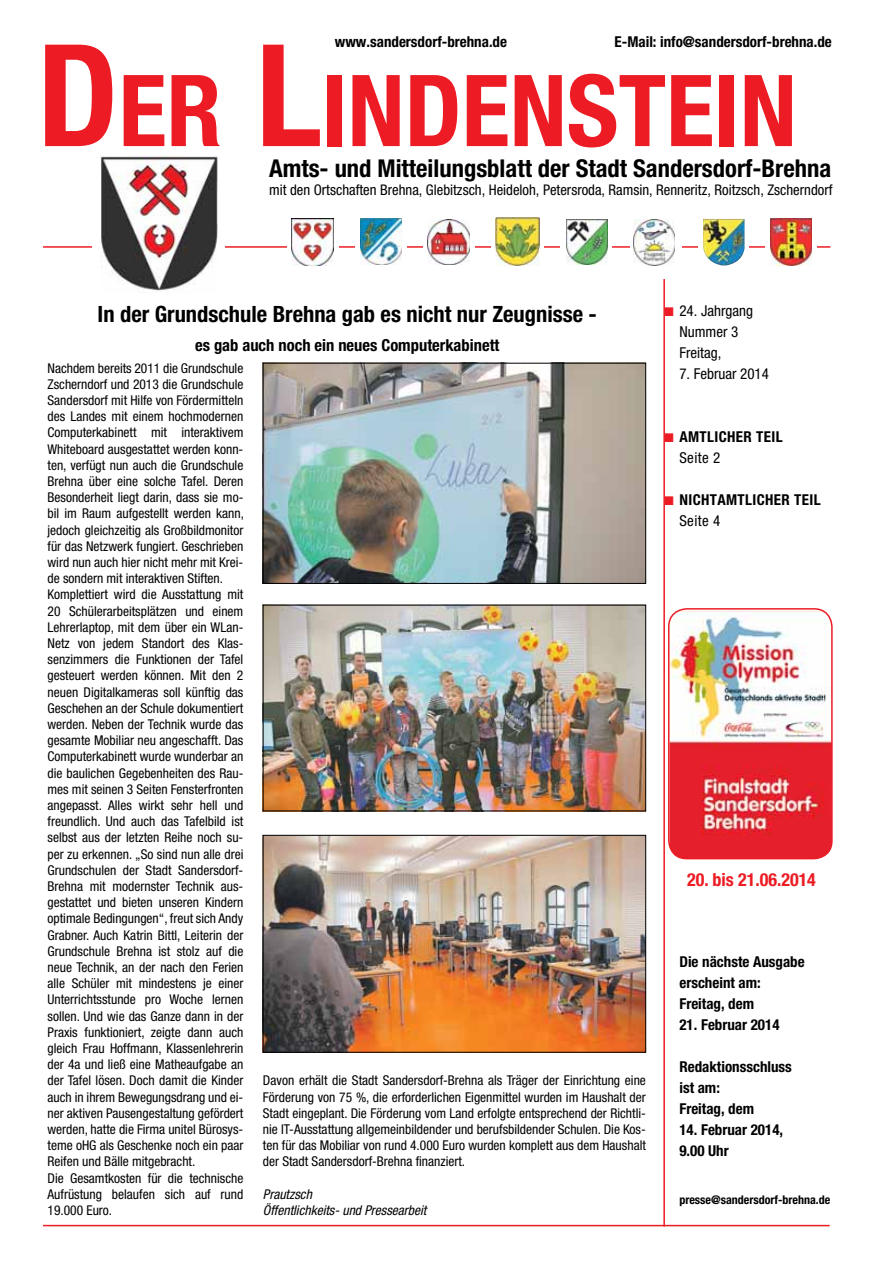
<style>
.page{position:relative;width:881px;height:1263px;background:#fff}
.page>*{position:absolute;margin:0;border:0;box-sizing:border-box;transform-origin:0 0}
.t1{font:700 condensed 99.45px "Helvetica Neue LT";color:#ed1c24}
.t2{font:700 condensed 24.6px "Helvetica Neue LT";color:#000}
.t3{font:700 condensed 22.5px "Helvetica Neue LT";color:#000}
.t4{font:700 condensed 18px "Helvetica Neue LT";color:#ed1c24}
.t5{font:700 condensed 16.5px "Helvetica Neue LT";color:#000}
.t6{font:700 condensed 15px/21px "Helvetica Neue LT";color:#000}
.t7{font:condensed 15px/21px "Helvetica Neue LT";color:#000}
.t8{font:700 condensed 15px "Helvetica Neue LT";letter-spacing:.025em;color:#000}
.t9{font:condensed 14.7px "Helvetica Neue LT";color:#000}
.t10{font:condensed 13.5px/16.2px "Helvetica Neue LT";color:#000;text-align:justify}
.t11{font:italic condensed 13.5px/16.2px "Helvetica Neue LT";color:#000}
.t12{font:700 condensed 12px "Helvetica Neue LT";color:#000}
.s1{font-size:142.05px}
</style>
<div class="page">
<hr style="left:43px;top:246px;width:787px;height:2px;background:#ed1c24">
<hr style="left:43px;top:1225px;width:786px;height:1px;background:#ed1c24">
<hr style="left:663px;top:247px;width:1px;height:979px;background:#ed1c24">
<div style="left:92px;top:155px;width:133px;height:137px;background:#fff"></div>
<img style="left:101px;top:155px;width:116px;height:136px">
<div style="left:355px;top:214px;width:52px;height:61px;background:#fff"></div>
<img style="left:360px;top:218px;width:42px;height:47px">
<div style="left:423px;top:214px;width:52px;height:65px;background:#fff"></div>
<img style="left:427px;top:219px;width:42px;height:46px">
<div style="left:560px;top:209px;width:52px;height:70px;background:#fff"></div>
<img style="left:566px;top:220px;width:41px;height:44px">
<div style="left:629px;top:213px;width:52px;height:66px;background:#fff"></div>
<img style="left:633px;top:220px;width:41px;height:45px">
<div style="left:287px;top:214px;width:52px;height:60px;background:#fff"></div>
<img style="left:291px;top:219px;width:42px;height:47px">
<div style="left:764px;top:214px;width:52px;height:65px;background:#fff"></div>
<img style="left:770px;top:219px;width:41px;height:47px">
<div style="left:491px;top:214px;width:52px;height:59px;background:#fff"></div>
<img style="left:495px;top:217px;width:44px;height:48px">
<div style="left:698px;top:213px;width:50px;height:63px;background:#fff"></div>
<img style="left:703px;top:219px;width:41px;height:46px">
<img style="left:670px;top:611px;width:161px;height:248px">
<div style="left:667px;top:608px;width:165px;height:251px;border:2px solid #ed1c24;border-radius:18px"></div>
<img style="left:265px;top:607px;width:378px;height:202px">
<img style="left:265px;top:837px;width:378px;height:213px">
<div style="left:263px;top:835px;width:382px;height:217px;border:1px solid #000"></div>
<img style="left:265px;top:365px;width:378px;height:217px">
<div style="left:263px;top:363px;width:382px;height:221px;border:1px solid #000"></div>
<p class="t6" style="left:334px;top:33px;width:174px">www.sandersdorf-brehna.de</p>
<p class="t6" style="left:614px;top:33px;width:219px">E-Mail: info@sandersdorf-brehna.de</p>
<h1 class="t1" style="left:37px;top:51px;width:761px"><span class="s1">D</span>ER <span class="s1">L</span>INDENSTEIN</h1>
<h2 class="t2" style="left:269px;top:160px;width:563px">Amts- und Mitteilungsblatt der Stadt Sandersdorf-Brehna</h2>
<p class="t9" style="left:269px;top:185px;width:564px">mit den Ortschaften Brehna, Glebitzsch, Heideloh, Petersroda, Ramsin, Renneritz, Roitzsch, Zscherndorf</p>
<h3 class="t3" style="left:98px;top:306px;width:500px">In der Grundschule Brehna gab es nicht nur Zeugnisse -</h3>
<p class="t5" style="left:195px;top:339px;width:306px">es gab auch noch ein neues Computerkabinett</p>
<p class="t10" style="left:48px;top:361px;width:198px;text-align:left">Nachdem bereits 2011 die Grundschule Zscherndorf und 2013 die Grundschule Sandersdorf mit Hilfe von Fördermitteln des Landes mit einem hochmodernen Computerkabinett mit interaktivem Whiteboard ausgestattet werden konn&shy;ten, verfügt nun auch die Grundschule Brehna über eine solche Tafel. Deren Besonderheit liegt darin, dass sie mo&shy;bil im Raum aufgestellt werden kann, jedoch gleichzeitig als Großbildmonitor für das Netzwerk fungiert. Geschrieben wird nun auch hier nicht mehr mit Krei&shy;de sondern mit interaktiven Stiften.<br>Komplettiert wird die Ausstattung mit 20 Schülerarbeitsplätzen und einem Lehrerlaptop, mit dem über ein WLan-Netz von jedem Standort des Klas&shy;senzimmers die Funktionen der Tafel gesteuert werden können. Mit den 2 neuen Digitalkameras soll künftig das Geschehen an der Schule dokumentiert werden. Neben der Technik wurde das gesamte Mobiliar neu angeschafft. Das Computerkabinett wurde wunderbar an die baulichen Gegebenheiten des Rau&shy;mes mit seinen 3 Seiten Fensterfronten angepasst. Alles wirkt sehr hell und freundlich. Und auch das Tafelbild ist selbst aus der letzten Reihe noch su&shy;per zu erkennen. „So sind nun alle drei Grundschulen der Stadt Sandersdorf-Brehna mit modernster Technik aus&shy;gestattet und bieten unseren Kindern optimale Bedingungen“, freut sich Andy Grabner. Auch Katrin Bittl, Leiterin der Grundschule Brehna ist stolz auf die neue Technik, an der nach den Ferien alle Schüler mit mindestens je einer Unterrichtsstunde pro Woche lernen sollen. Und wie das Ganze dann in der Praxis funktioniert, zeigte dann auch gleich Frau Hoffmann, Klassenlehrerin der 4a und ließ eine Matheaufgabe an der Tafel lösen. Doch damit die Kinder auch in ihrem Bewegungsdrang und ei&shy;ner aktiven Pausengestaltung gefördert werden, hatte die Firma unitel Bürosys&shy;teme oHG als Geschenke noch ein paar Reifen und Bälle mitgebracht.<br>Die Gesamtkosten für die technische Aufrüstung belaufen sich auf rund 19.000 Euro.</p>
<p class="t10" style="left:263px;top:1074px;width:384px">Davon erhält die Stadt Sandersdorf-Brehna als Träger der Einrichtung eine Förderung von 75 %, die erforderlichen Eigenmittel wurden im Haushalt der Stadt eingeplant. Die Förderung vom Land erfolgte entsprechend der Richtli&shy;nie IT-Ausstattung allgemeinbildender und berufsbildender Schulen. Die Kos&shy;ten für das Mobiliar von rund 4.000 Euro wurden komplett aus dem Haushalt der Stadt Sandersdorf-Brehna finanziert.</p>
<p class="t11" style="left:263px;top:1186px;width:165px">Prautzsch<br>Öffentlichkeits- und Pressearbeit</p>
<p class="t7" style="left:679px;top:302px;width:75px">24. Jahrgang<br>Nummer 3<br>Freitag,</p>
<p class="t7" style="left:679px;top:365px;width:91px">7. Februar 2014</p>
<p class="t8" style="left:679px;top:432px;width:105px">AMTLICHER TEIL</p>
<p class="t7" style="left:679px;top:449px;width:42px">Seite 2</p>
<p class="t8" style="left:679px;top:495px;width:143px">NICHTAMTLICHER TEIL</p>
<p class="t7" style="left:679px;top:512px;width:42px">Seite 4</p>
<h3 class="t4" style="left:687px;top:873px;width:130px">20. bis 21.06.2014</h3>
<p class="t6" style="left:679px;top:953px;width:127px">Die nächste Ausgabe erscheint am:<br>Freitag, dem</p>
<p class="t6" style="left:679px;top:1016px;width:102px">21. Februar 2014</p>
<p class="t6" style="left:679px;top:1058px;width:114px">Redaktionsschluss ist am:<br>Freitag, dem</p>
<p class="t6" style="left:679px;top:1121px;width:105px">14. Februar 2014,<br>9.00 Uhr</p>
<p class="t12" style="left:679px;top:1196px;width:152px">presse@sandersdorf-brehna.de</p>
</div>
